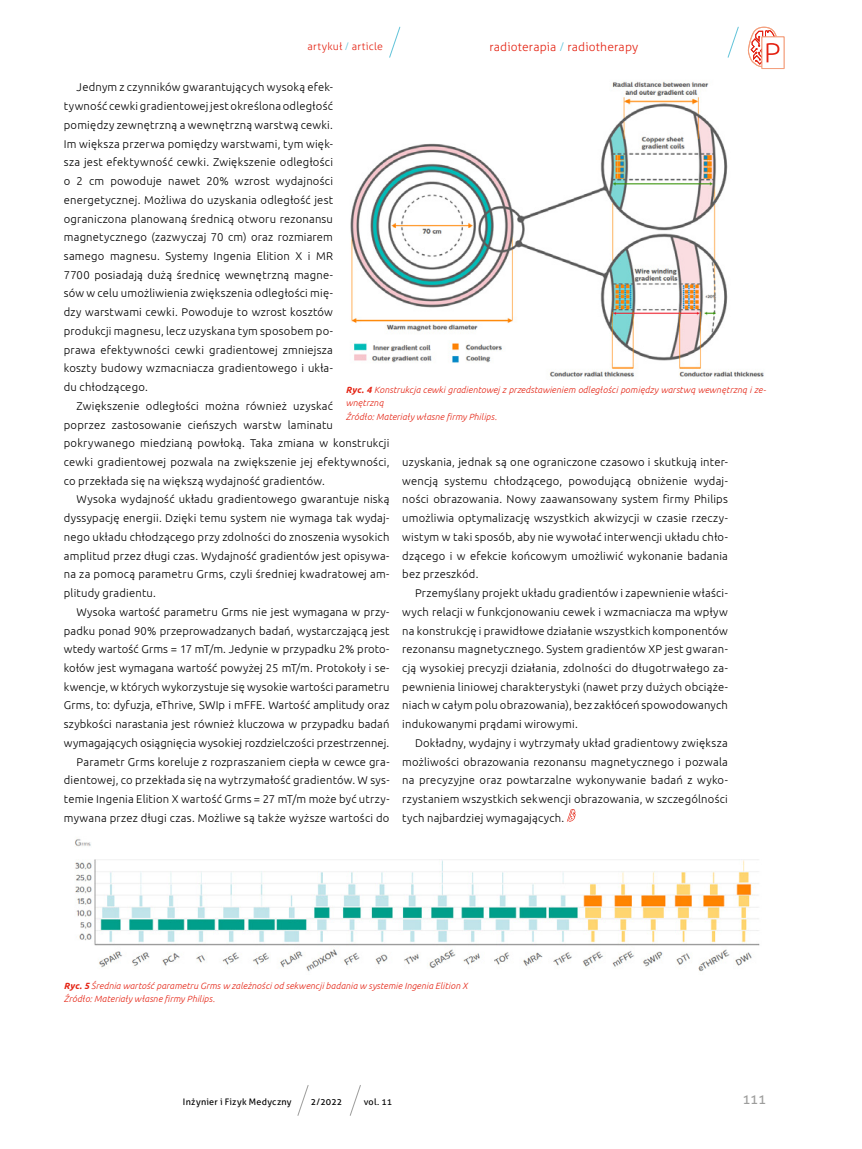
<style>
.page{position:relative;width:862px;height:1149px;background:#fff}
.page>*{position:absolute;margin:0;border:0;box-sizing:border-box;transform-origin:0 0}
.t1{font:13.5px "Aller";color:#9d9d9c}
.t2{font:300 12px "Aller";letter-spacing:.015em;color:#e42313}
.t3{font:300 11.25px/18.8px "Ubuntu";letter-spacing:.015em;color:#000;text-align:justify}
.t4{font:300 10.5px "Aller";letter-spacing:.025em;color:#e42313}
.t5{font:italic 300 9px/13.5px "Ubuntu";letter-spacing:.015em;color:#e42313}
.t6{font:9px "Aller";letter-spacing:.025em;color:#000}
.s1{color:#61c3d9}
.s2{font-weight:700}
</style>
<div class="page">
<svg style="left:297px;top:1085px;width:11px;height:30px"></svg>
<svg style="left:389px;top:26px;width:11px;height:32px"></svg>
<svg style="left:350px;top:1085px;width:10px;height:30px"></svg>
<svg style="left:727px;top:26px;width:53px;height:43px"></svg>
<svg style="left:567px;top:809px;width:8px;height:12px"></svg>
<img style="left:350px;top:81px;width:414px;height:296px">
<img style="left:75px;top:839px;width:685px;height:132px">
<p class="t4" style="left:307px;top:40px;width:77px">artykuł <span class="s1">/</span> article</p>
<p class="t2" style="left:489px;top:40px;width:150px">radioterapia <span class="s1">/</span> radiotherapy</p>
<p class="t3" style="left:64px;top:78px;width:270px;text-indent:13px">Jednym z czynników gwarantujących wysoką efek&shy;tywność cewki gradientowej jest określona odległość pomiędzy zewnętrzną a wewnętrzną warstwą cewki.<br>Im większa przerwa pomiędzy warstwami, tym więk&shy;sza jest efektywność cewki. Zwiększenie odległości o 2 cm powoduje nawet 20% wzrost wydajności energetycznej. Możliwa do uzyskania odległość jest ograniczona planowaną średnicą otworu rezonansu magnetycznego (zazwyczaj 70 cm) oraz rozmiarem samego magnesu. Systemy Ingenia Elition X i MR 7700 posiadają dużą średnicę wewnętrzną magne&shy;sów w celu umożliwienia zwiększenia odległości mię&shy;dzy warstwami cewki. Powoduje to wzrost kosztów produkcji magnesu, lecz uzyskana tym sposobem po&shy;prawa efektywności cewki gradientowej zmniejsza koszty budowy wzmacniacza gradientowego i ukła&shy;du chłodzącego.</p>
<p class="t3" style="left:64px;top:396px;width:327px;text-align:left;text-indent:13px">Zwiększenie odległości można również uzyskać<br>poprzez zastosowanie cieńszych warstw laminatu pokrywanego miedzianą powłoką. Taka zmiana w konstrukcji cewki gradientowej pozwala na zwiększenie jej efektywności, co przekłada się na większą wydajność gradientów.</p>
<p class="t3" style="left:64px;top:489px;width:327px;text-indent:13px">Wysoka wydajność układu gradientowego gwarantuje niską dyssypację energii. Dzięki temu system nie wymaga tak wydaj&shy;nego układu chłodzącego przy zdolności do znoszenia wysokich amplitud przez długi czas. Wydajność gradientów jest opisywa&shy;na za pomocą parametru Grms, czyli średniej kwadratowej am&shy;plitudy gradientu.</p>
<p class="t3" style="left:64px;top:602px;width:327px;text-align:right">Wysoka wartość parametru Grms nie jest wymagana w przy&shy;padku ponad 90% przeprowadzanych badań, wystarczającą jest wtedy wartość Grms = 17 mT/m. Jedynie w przypadku 2% proto&shy;kołów jest wymagana wartość powyżej 25 mT/m. Protokoły i se&shy;kwencje, w których wykorzystuje się wysokie wartości parametru Grms, to: dyfuzja, eThrive, SWIp i mFFE. Wartość amplitudy oraz szybkości narastania jest również kluczowa w przypadku badań wymagających osiągnięcia wysokiej rozdzielczości przestrzennej.<br>Parametr Grms koreluje z rozpraszaniem ciepła w cewce gra&shy;dientowej, co przekłada się na wytrzymałość gradientów. W sys&shy;temie Ingenia Elition X wartość Grms = 27 mT/m może być utrzy&shy;mywana przez długi czas. Możliwe są także wyższe wartości do</p>
<p class="t5" style="left:345px;top:382px;width:421px"><span class="s2">Ryc. 4</span> Konstrukcja cewki gradientowej z przedstawieniem odległości pomiędzy warstwą wewnętrzną i ze&shy;wnętrzną<br>Źródło: Materiały własne firmy Philips.</p>
<p class="t3" style="left:402px;top:452px;width:327px">uzyskania, jednak są one ograniczone czasowo i skutkują inter&shy;wencją systemu chłodzącego, powodującą obniżenie wydaj&shy;ności obrazowania. Nowy zaawansowany system firmy Philips umożliwia optymalizację wszystkich akwizycji w czasie rzeczy&shy;wistym w taki sposób, aby nie wywołać interwencji układu chło&shy;dzącego i w efekcie końcowym umożliwić wykonanie badania bez przeszkód.</p>
<p class="t3" style="left:402px;top:583px;width:327px;text-indent:13px">Przemyślany projekt układu gradientów i zapewnienie właści&shy;wych relacji w funkcjonowaniu cewek i wzmacniacza ma wpływ na konstrukcję i prawidłowe działanie wszystkich komponentów rezonansu magnetycznego. System gradientów XP jest gwaran&shy;cją wysokiej precyzji działania, zdolności do długotrwałego za&shy;pewnienia liniowej charakterystyki (nawet przy dużych obciąże&shy;niach w całym polu obrazowania), bez zakłóceń spowodowanych indukowanymi prądami wirowymi.</p>
<p class="t3" style="left:402px;top:733px;width:327px;text-indent:13px">Dokładny, wydajny i wytrzymały układ gradientowy zwiększa możliwości obrazowania rezonansu magnetycznego i pozwala na precyzyjne oraz powtarzalne wykonywanie badań z wyko&shy;rzystaniem wszystkich sekwencji obrazowania, w szczególności tych najbardziej wymagających.</p>
<p class="t5" style="left:64px;top:978px;width:405px"><span class="s2">Ryc. 5</span> Średnia wartość parametru Grms w zależności od sekwencji badania w systemie Ingenia Elition X<br>Źródło: Materiały własne firmy Philips.</p>
<p class="t6" style="left:183px;top:1095px;width:110px">Inżynier i Fizyk Medyczny</p>
<p class="t6" style="left:311px;top:1095px;width:33px">2/2022</p>
<p class="t6" style="left:363px;top:1095px;width:30px">vol. 11</p>
<p class="t1" style="left:742px;top:1090px;width:25px">111</p>
</div>
